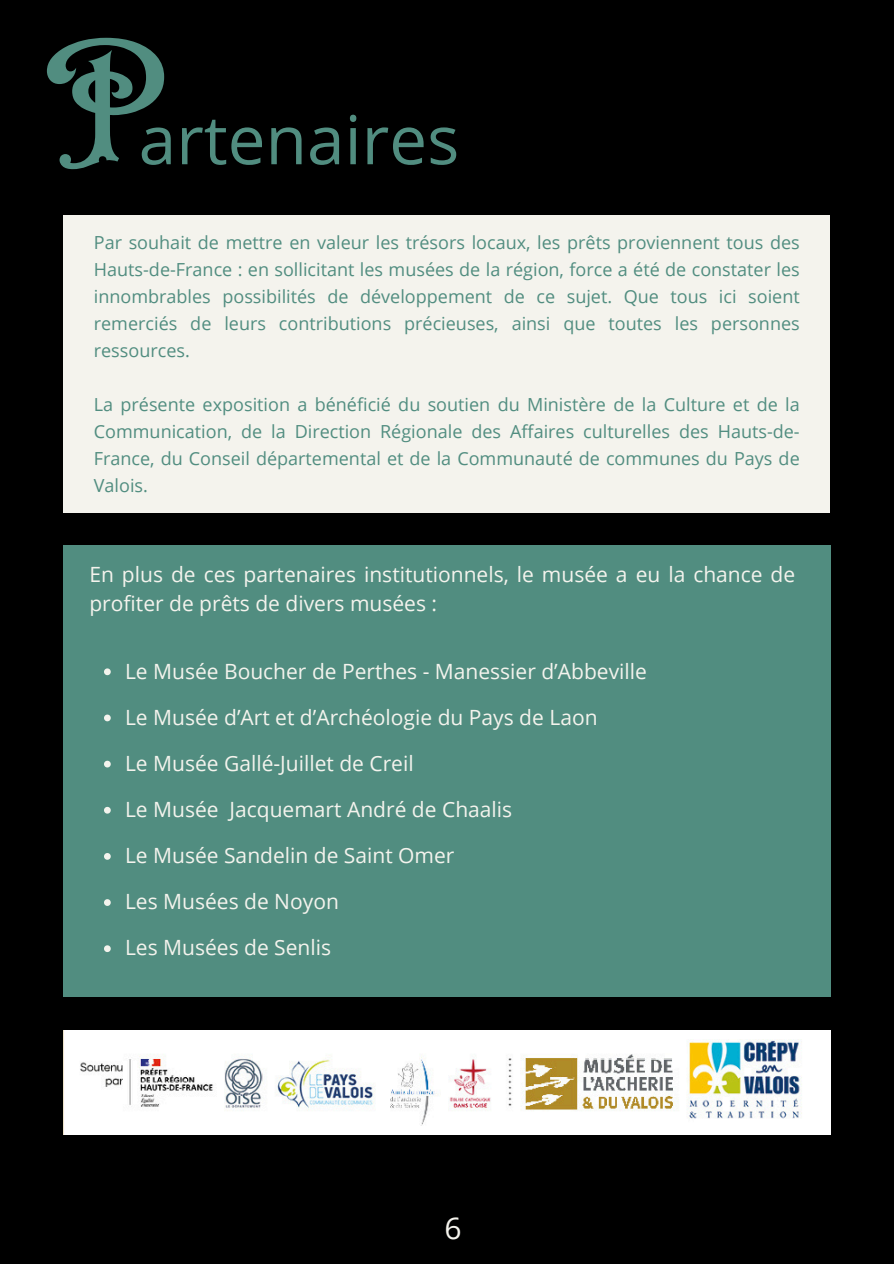
<style>
.page{position:relative;width:894px;height:1264px;background:#fff}
.page>*{position:absolute;margin:0;border:0;box-sizing:border-box;transform-origin:0 0}
.t1{font:152.1px "EFCO Brookshire";color:#518d80}
.t2{font:67.5px "Open Sans";color:#518d80}
.t3{font:30px "Open Sans";color:#f4f3ed}
.t4{font:21px/46.2px "Open Sans";color:#f4f3ed}
.t5{font:18px/27px "Open Sans";color:#518d80;text-align:justify}
</style>
<div class="page">
<div style="left:0;top:0;width:893px;height:1263px;background:#000"></div>
<div style="left:63px;top:215px;width:766px;height:297px;background:#f4f3ed"></div>
<div style="left:63px;top:545px;width:767px;height:452px;background:#518d80"></div>
<svg style="left:104px;top:668px;width:7px;height:7px"></svg>
<svg style="left:104px;top:714px;width:7px;height:7px"></svg>
<svg style="left:104px;top:760px;width:7px;height:7px"></svg>
<svg style="left:104px;top:806px;width:7px;height:7px"></svg>
<svg style="left:104px;top:853px;width:7px;height:6px"></svg>
<svg style="left:104px;top:899px;width:7px;height:6px"></svg>
<svg style="left:104px;top:945px;width:7px;height:7px"></svg>
<img style="left:63px;top:1030px;width:766px;height:104px">
<h1 class="t1" style="left:45px;top:7px;width:125px">P</h1>
<h2 class="t2" style="left:139px;top:93px;width:322px">artenaires</h2>
<p class="t5" style="left:94px;top:229px;width:707px">Par souhait de mettre en valeur les trésors locaux, les prêts proviennent tous des Hauts-de-France : en sollicitant les musées de la région, force a été de constater les innombrables possibilités de développement de ce sujet. Que tous ici soient remerciés de leurs contributions précieuses, ainsi que toutes les personnes ressources.</p>
<p class="t5" style="left:94px;top:391px;width:707px">La présente exposition a bénéficié du soutien du Ministère de la Culture et de la Communication, de la Direction Régionale des Affaires culturelles des Hauts-de-France, du Conseil départemental et de la Communauté de communes du Pays de Valois.</p>
<p class="t4" style="left:89px;top:559px;width:707px;line-height:29.2px">En plus de ces partenaires institutionnels, le musée a eu la chance de profiter de prêts de divers musées :</p>
<p class="t4" style="left:125px;top:647px;width:523px">Le Musée Boucher de Perthes - Manessier d’Abbeville Le Musée d’Art et d’Archéologie du Pays de Laon<br>Le Musée Gallé-Juillet de Creil<br>Le Musée Jacquemart André de Chaalis<br>Le Musée Sandelin de Saint Omer<br>Les Musées de Noyon<br>Les Musées de Senlis</p>
<h3 class="t3" style="left:444px;top:1207px;width:19px">6</h3>
</div>
